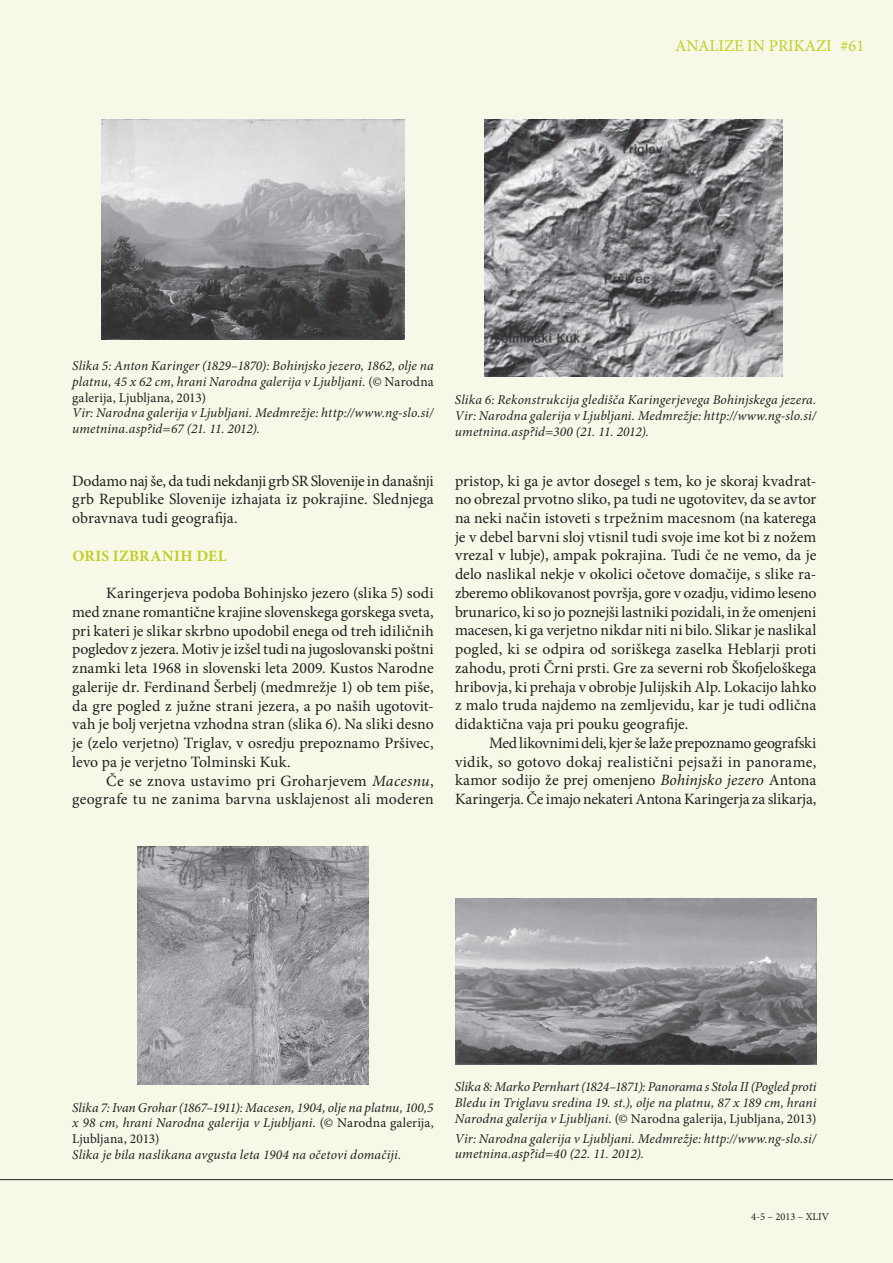
<style>
.page{position:relative;width:893px;height:1263px;background:#f7f8e7}
.page>*{position:absolute;margin:0;border:0;box-sizing:border-box;transform-origin:0 0}
.t1{font:16.5px "Minion Pro";color:#c1ce23}
.t2{font:15.75px/18.8px "Minion Pro";letter-spacing:.005em;color:#231f20;text-align:justify}
.t3{font:700 15.75px "Minion Pro";letter-spacing:.02em;color:#c1ce23}
.t4{font:italic 13.5px/15.8px "Minion Pro";letter-spacing:.005em;color:#231f20;text-align:justify}
.t5{font:10.5px "Minion Pro";color:#231f20}
.s1{font-style:normal}
.s2{font-style:italic}
</style>
<div class="page">
<hr style="left:0;top:1179px;width:893px;height:1px;background:#231f20">
<img style="left:101px;top:119px;width:304px;height:221px">
<img style="left:485px;top:119px;width:297px;height:258px">
<img style="left:137px;top:846px;width:232px;height:239px">
<img style="left:455px;top:899px;width:361px;height:165px">
<p class="t1" style="left:675px;top:35px;width:191px">ANALIZE IN PRIKAZI #61</p>
<p class="t4" style="left:72px;top:358px;width:363px">Slika 5: Anton Karinger (1829–1870): Bohinjsko jezero, 1862, olje na platnu, 45 x 62 cm, hrani Narodna galerija v Ljubljani. <span class="s1">(© Narodna galerija, Ljubljana, 2013)</span></p>
<p class="t4" style="left:72px;top:405px;width:363px">Vir: Narodna galerija v Ljubljani. Medmrežje: http://www.ng-slo.si/ umetnina.asp?id=67 (21. 11. 2012).</p>
<p class="t2" style="left:72px;top:471px;width:363px">Dodamo naj še, da tudi nekdanji grb SR Slovenije in današnji grb Republike Slovenije izhajata iz pokrajine. Slednjega obravnava tudi geografija.</p>
<p class="t3" style="left:72px;top:544px;width:156px">ORIS IZBRANIH DEL</p>
<p class="t2" style="left:72px;top:584px;width:363px;text-indent:34px">Karingerjeva podoba Bohinjsko jezero (slika 5) sodi med znane romantične krajine slovenskega gorskega sveta, pri kateri je slikar skrbno upodobil enega od treh idiličnih pogledov z jezera. Motiv je izšel tudi na jugoslovanski poštni znamki leta 1968 in slovenski leta 2009. Kustos Narodne galerije dr. Ferdinand Šerbelj (medmrežje 1) ob tem piše, da gre pogled z južne strani jezera, a po naših ugotovit&shy;vah je bolj verjetna vzhodna stran (slika 6). Na sliki desno je (zelo verjetno) Triglav, v osredju prepoznamo Pršivec, levo pa je verjetno Tolminski Kuk.</p>
<p class="t2" style="left:72px;top:771px;width:363px;text-align:right">Če se znova ustavimo pri Groharjevem <span class="s2">Macesnu</span>, geografe tu ne zanima barvna usklajenost ali moderen</p>
<p class="t4" style="left:455px;top:392px;width:363px">Slika 6: Rekonstrukcija gledišča Karingerjevega Bohinjskega jezera.<br>Vir: Narodna galerija v Ljubljani. Medmrežje: http://www.ng-slo.si/ umetnina.asp?id=300 (21. 11. 2012).</p>
<p class="t2" style="left:455px;top:471px;width:363px">pristop, ki ga je avtor dosegel s tem, ko je skoraj kvadrat&shy;no obrezal prvotno sliko, pa tudi ne ugotovitev, da se avtor na neki način istoveti s trpežnim macesnom (na katerega je v debel barvni sloj vtisnil tudi svoje ime kot bi z nožem vrezal v lubje), ampak pokrajina. Tudi če ne vemo, da je delo naslikal nekje v okolici očetove domačije, s slike ra&shy;zberemo oblikovanost površja, gore v ozadju, vidimo leseno brunarico, ki so jo poznejši lastniki pozidali, in že omenjeni macesen, ki ga verjetno nikdar niti ni bilo. Slikar je naslikal pogled, ki se odpira od soriškega zaselka Heblarji proti zahodu, proti Črni prsti. Gre za severni rob Škofjeloškega hribovja, ki prehaja v obrobje Julijskih Alp. Lokacijo lahko z malo truda najdemo na zemljevidu, kar je tudi odlična didaktična vaja pri pouku geografije.</p>
<p class="t2" style="left:455px;top:734px;width:363px;text-indent:34px">Med likovnimi deli, kjer še laže prepoznamo geografski vidik, so gotovo dokaj realistični pejsaži in panorame, kamor sodijo že prej omenjeno <span class="s2">Bohinjsko jezero</span> Antona Karingerja. Če imajo nekateri Antona Karingerja za slikarja,</p>
<p class="t4" style="left:72px;top:1099px;width:363px">Slika 7: Ivan Grohar (1867–1911): Macesen, 1904, olje na platnu, 100,5 x 98 cm, hrani Narodna galerija v Ljubljani. <span class="s1">(© Narodna galerija, Ljubljana, 2013)</span></p>
<p class="t4" style="left:72px;top:1147px;width:330px">Slika je bila naslikana avgusta leta 1904 na očetovi domačiji.</p>
<p class="t4" style="left:455px;top:1079px;width:363px">Slika 8: Marko Pernhart (1824–1871): Panorama s Stola II (Pogled proti Bledu in Triglavu sredina 19. st.), olje na platnu, 87 x 189 cm, hrani Narodna galerija v Ljubljani. <span class="s1">(© Narodna galerija, Ljubljana, 2013)</span></p>
<p class="t4" style="left:455px;top:1130px;width:363px">Vir: Narodna galerija v Ljubljani. Medmrežje: http://www.ng-slo.si/ umetnina.asp?id=40 (22. 11. 2012).</p>
<p class="t5" style="left:751px;top:1210px;width:79px">4-5 – 2013 – XLIV</p>
</div>
